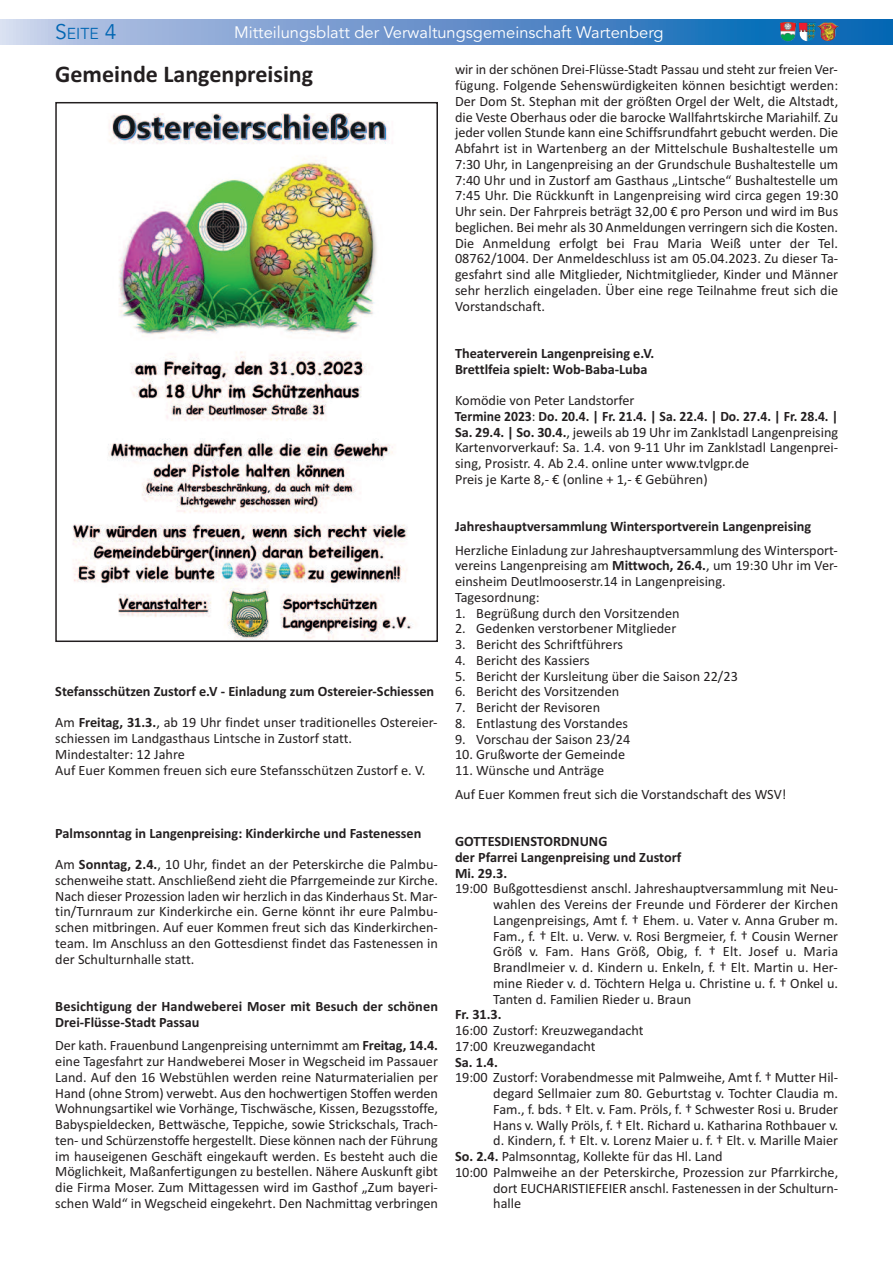
<style>
.page{position:relative;width:893px;height:1263px;background:#fff}
.page>*{position:absolute;margin:0;border:0;box-sizing:border-box;transform-origin:0 0}
.t1{font:700 24px "Calibri";color:#231f20}
.t2{font:16.5px "Avenir";color:#fff}
.t3{font:15.75px "Avenir";color:#0166b3}
.t4{font:14.25px/15.8px "Calibri";color:#231f20}
.t5{font:700 14.25px/15.8px "Calibri";color:#231f20}
.s1{font-size:21px}
.s2{font-weight:700}
</style>
<div class="page">
<svg style="left:0;top:19px;width:893px;height:26px;background:#6595cc"></svg>
<img style="left:799px;top:22px;width:40px;height:19px">
<img style="left:780px;top:22px;width:16px;height:19px">
<img style="left:72px;top:113px;width:341px;height:526px">
<div style="left:55px;top:102px;width:383px;height:540px;border:2px solid #231f20"></div>
<p class="t3" style="left:55px;top:24px;width:63px"><span class="s1">S</span>EITE <span class="s1">4</span></p>
<p class="t2" style="left:234px;top:22px;width:431px">Mitteilungsblatt der Verwaltungsgemeinschaft Wartenberg</p>
<p class="t4" style="left:455px;top:61px;width:385px;text-align:justify">wir in der schönen Drei-Flüsse-Stadt Passau und steht zur freien Ver&shy;fügung. Folgende Sehenswürdigkeiten können besichtigt werden:<br>Der Dom St. Stephan mit der größten Orgel der Welt, die Altstadt, die Veste Oberhaus oder die barocke Wallfahrtskirche Mariahilf. Zu jeder vollen Stunde kann eine Schiffsrundfahrt gebucht werden. Die Abfahrt ist in Wartenberg an der Mittelschule Bushaltestelle um 7:30 Uhr, in Langenpreising an der Grundschule Bushaltestelle um 7:40 Uhr und in Zustorf am Gasthaus „Lintsche“ Bushaltestelle um 7:45 Uhr. Die Rückkunft in Langenpreising wird circa gegen 19:30<br>Uhr sein. Der Fahrpreis beträgt 32,00 € pro Person und wird im Bus beglichen. Bei mehr als 30 Anmeldungen verringern sich die Kosten.<br>Die Anmeldung erfolgt bei Frau Maria Weiß unter der Tel.<br>08762/1004. Der Anmeldeschluss ist am 05.04.2023. Zu dieser Ta&shy;gesfahrt sind alle Mitglieder, Nichtmitglieder, Kinder und Männer sehr herzlich eingeladen. Über eine rege Teilnahme freut sich die Vorstandschaft.</p>
<p class="t5" style="left:455px;top:345px;width:201px">Theaterverein Langenpreising e.V.<br>Brettlfeia spielt: Wob-Baba-Luba</p>
<p class="t4" style="left:455px;top:392px;width:385px">Komödie von Peter Landstorfer<br><span class="s2">Termine 2023</span>: <span class="s2">Do. 20.4. | Fr. 21.4. | Sa. 22.4. | Do. 27.4. | Fr. 28.4. | Sa. 29.4. | So. 30.4.</span>, jeweils ab 19 Uhr im Zanklstadl Langenpreising Kartenvorverkauf: Sa. 1.4. von 9-11 Uhr im Zanklstadl Langenprei&shy;sing, Prosistr. 4. Ab 2.4. online unter www.tvlgpr.de<br>Preis je Karte 8,- € (online + 1,- € Gebühren)</p>
<p class="t5" style="left:455px;top:518px;width:358px">Jahreshauptversammlung Wintersportverein Langenpreising</p>
<p class="t4" style="left:455px;top:542px;width:384px">Herzliche Einladung zur Jahreshauptversammlung des Wintersport&shy;vereins Langenpreising am <span class="s2">Mittwoch, 26.4.</span>, um 19:30 Uhr im Ver&shy;einsheim Deutlmooserstr.14 in Langenpreising.<br>Tagesordnung:</p>
<p class="t4" style="left:455px;top:605px;width:226px">1. Begrüßung durch den Vorsitzenden</p>
<p class="t4" style="left:455px;top:621px;width:223px">2. Gedenken verstorbener Mitglieder</p>
<p class="t4" style="left:455px;top:636px;width:169px">3. Bericht des Schriftführers</p>
<p class="t4" style="left:455px;top:652px;width:136px">4. Bericht des Kassiers</p>
<p class="t4" style="left:455px;top:668px;width:284px">5. Bericht der Kursleitung über die Saison 22/23</p>
<p class="t4" style="left:455px;top:684px;width:166px">6. Bericht des Vorsitzenden</p>
<p class="t4" style="left:455px;top:699px;width:147px">7. Bericht der Revisoren</p>
<p class="t4" style="left:455px;top:715px;width:175px">8. Entlastung des Vorstandes</p>
<p class="t4" style="left:455px;top:731px;width:177px">9. Vorschau der Saison 23/24</p>
<p class="t4" style="left:455px;top:747px;width:172px">10. Grußworte der Gemeinde</p>
<p class="t4" style="left:455px;top:758px;width:333px;line-height:23.5px">11. Wünsche und Anträge<br>Auf Euer Kommen freut sich die Vorstandschaft des WSV!</p>
<p class="t5" style="left:455px;top:833px;width:228px">GOTTESDIENSTORDNUNG<br>der Pfarrei Langenpreising und Zustorf<br>Mi. 29.3.</p>
<p class="t4" style="left:493px;top:880px;width:346px;text-align:justify;text-indent:-38px">19:00 Bußgottesdienst anschl. Jahreshauptversammlung mit Neu&shy;wahlen des Vereins der Freunde und Förderer der Kirchen Langenpreisings, Amt f. † Ehem. u. Vater v. Anna Gruber m.<br>Fam., f. † Elt. u. Verw. v. Rosi Bergmeier, f. † Cousin Werner Größ v. Fam. Hans Größ, Obig, f. † Elt. Josef u. Maria Brandlmeier v. d. Kindern u. Enkeln, f. † Elt. Martin u. Her&shy;mine Rieder v. d. Töchtern Helga u. Christine u. f. † Onkel u.<br>Tanten d. Familien Rieder u. Braun</p>
<p class="t5" style="left:455px;top:1006px;width:48px">Fr. 31.3.</p>
<p class="t4" style="left:455px;top:1022px;width:190px">16:00 Zustorf: Kreuzwegandacht<br>17:00 Kreuzwegandacht</p>
<p class="t5" style="left:455px;top:1054px;width:44px">Sa. 1.4.</p>
<p class="t4" style="left:455px;top:1069px;width:385px">19:00 Zustorf: Vorabendmesse mit Palmweihe, Amt f. † Mutter Hil-</p>
<p class="t4" style="left:493px;top:1085px;width:346px">degard Sellmaier zum 80. Geburtstag v. Tochter Claudia m.</p>
<p class="t4" style="left:493px;top:1101px;width:346px">Fam., f. bds. † Elt. v. Fam. Pröls, f. † Schwester Rosi u. Bruder</p>
<p class="t4" style="left:493px;top:1117px;width:346px">Hans v. Wally Pröls, f. † Elt. Richard u. Katharina Rothbauer v.</p>
<p class="t4" style="left:493px;top:1132px;width:346px">d. Kindern, f. † Elt. v. Lorenz Maier u. f. † Elt. v. Marille Maier</p>
<p class="t4" style="left:455px;top:1148px;width:269px"><span class="s2">So. 2.4.</span> Palmsonntag, Kollekte für das Hl. Land</p>
<p class="t4" style="left:455px;top:1164px;width:385px">10:00 Palmweihe an der Peterskirche, Prozession zur Pfarrkirche,</p>
<p class="t4" style="left:493px;top:1180px;width:346px">dort EUCHARISTIEFEIER anschl. Fastenessen in der Schulturn-</p>
<p class="t4" style="left:493px;top:1195px;width:29px">halle</p>
<h1 class="t1" style="left:55px;top:59px;width:259px">Gemeinde Langenpreising</h1>
<p class="t5" style="left:55px;top:683px;width:380px">Stefansschützen Zustorf e.V - Einladung zum Ostereier-Schiessen</p>
<p class="t4" style="left:55px;top:715px;width:384px">Am <span class="s2">Freitag, 31.3.</span>, ab 19 Uhr findet unser traditionelles Ostereier&shy;schiessen im Landgasthaus Lintsche in Zustorf statt.<br>Mindestalter: 12 Jahre<br>Auf Euer Kommen freuen sich eure Stefansschützen Zustorf e. V.</p>
<p class="t5" style="left:55px;top:825px;width:368px">Palmsonntag in Langenpreising: Kinderkirche und Fastenessen</p>
<p class="t4" style="left:55px;top:856px;width:384px;text-align:justify">Am <span class="s2">Sonntag, 2.4.</span>, 10 Uhr, findet an der Peterskirche die Palmbu&shy;schenweihe statt. Anschließend zieht die Pfarrgemeinde zur Kirche.<br>Nach dieser Prozession laden wir herzlich in das Kinderhaus St. Mar&shy;tin/Turnraum zur Kinderkirche ein. Gerne könnt ihr eure Palmbu&shy;schen mitbringen. Auf euer Kommen freut sich das Kinderkirchen&shy;team. Im Anschluss an den Gottesdienst findet das Fastenessen in der Schulturnhalle statt.</p>
<p class="t5" style="left:55px;top:998px;width:384px">Besichtigung der Handweberei Moser mit Besuch der schönen<br>Drei-Flüsse-Stadt Passau</p>
<p class="t4" style="left:55px;top:1037px;width:384px;text-align:justify">Der kath. Frauenbund Langenpreising unternimmt am <span class="s2">Freitag, 14.4. </span>eine Tagesfahrt zur Handweberei Moser in Wegscheid im Passauer Land. Auf den 16 Webstühlen werden reine Naturmaterialien per Hand (ohne Strom) verwebt. Aus den hochwertigen Stoffen werden Wohnungsartikel wie Vorhänge, Tischwäsche, Kissen, Bezugsstoffe, Babyspieldecken, Bettwäsche, Teppiche, sowie Strickschals, Trach&shy;ten- und Schürzenstoffe hergestellt. Diese können nach der Führung im hauseigenen Geschäft eingekauft werden. Es besteht auch die Möglichkeit, Maßanfertigungen zu bestellen. Nähere Auskunft gibt die Firma Moser. Zum Mittagessen wird im Gasthof „Zum bayeri&shy;schen Wald“ in Wegscheid eingekehrt. Den Nachmittag verbringen</p>
</div>
